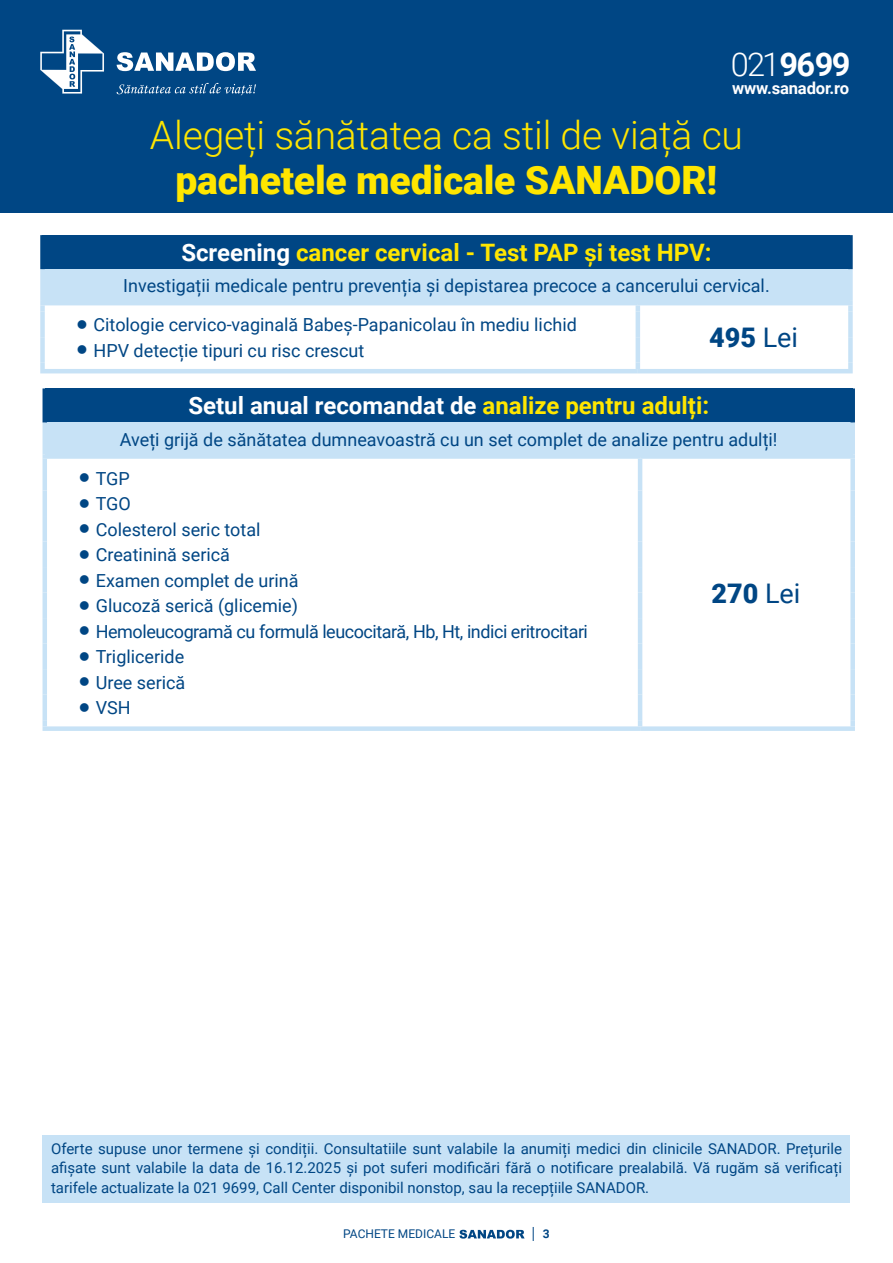
<style>
.page{position:relative;width:893px;height:1263px;background:#fff}
.page>*{position:absolute;margin:0;border:0;box-sizing:border-box;transform-origin:0 0}
.t1{font:300 39px "Roboto";letter-spacing:-.005em;color:#ffe600}
.t2{font:900 39px "Roboto";letter-spacing:-.005em;color:#ffe600}
.t3{font:700 32.7px "Roboto";color:#fff}
.t4{font:900 27px "Roboto";color:#004684}
.t5{font:700 24px "Roboto";color:#fff}
.t6{font:700 24px "Roboto";color:#ffe600}
.t7{font:18px/25.5px "Roboto";color:#004684}
.t8{font:700 16.65px "Roboto";letter-spacing:-.01em;color:#fff}
.t9{font:15px/19.5px "Roboto";color:#004684;text-align:justify}
.t10{font:12px "Roboto";color:#004684}
.t11{font:700 12px "Roboto";color:#004684}
.s1{font-weight:300}
.s2{color:#fff}
.s3{font-weight:400}
.s4{color:#ffe600}
</style>
<div class="page">
<div style="left:45px;top:388px;width:808px;height:34px;background:#004684"></div>
<div style="left:45px;top:422px;width:808px;height:34px;background:#c7e2f6"></div>
<hr style="left:43px;top:422px;width:4px;height:32px;background:#c7e2f6">
<div style="left:43px;top:454px;width:597px;height:5px;background:#c7e2f6"></div>
<div style="left:640px;top:454px;width:215px;height:5px;background:#c7e2f6"></div>
<div style="left:850px;top:422px;width:5px;height:32px;background:#c7e2f6"></div>
<svg style="left:43px;top:459px;width:4px;height:6px"></svg>
<svg style="left:638px;top:459px;width:4px;height:6px"></svg>
<svg style="left:850px;top:459px;width:5px;height:6px"></svg>
<hr style="left:43px;top:465px;width:4px;height:25px;background:#c7e2f6">
<hr style="left:638px;top:465px;width:4px;height:25px;background:#c7e2f6">
<div style="left:850px;top:465px;width:5px;height:25px;background:#c7e2f6"></div>
<hr style="left:43px;top:490px;width:4px;height:26px;background:#c7e2f6">
<hr style="left:638px;top:490px;width:4px;height:26px;background:#c7e2f6">
<div style="left:850px;top:490px;width:5px;height:26px;background:#c7e2f6"></div>
<hr style="left:43px;top:516px;width:4px;height:25px;background:#c7e2f6">
<hr style="left:638px;top:516px;width:4px;height:25px;background:#c7e2f6">
<div style="left:850px;top:516px;width:5px;height:25px;background:#c7e2f6"></div>
<hr style="left:43px;top:541px;width:4px;height:26px;background:#c7e2f6">
<hr style="left:638px;top:541px;width:4px;height:26px;background:#c7e2f6">
<div style="left:850px;top:541px;width:5px;height:26px;background:#c7e2f6"></div>
<hr style="left:43px;top:567px;width:4px;height:26px;background:#c7e2f6">
<hr style="left:638px;top:567px;width:4px;height:26px;background:#c7e2f6">
<div style="left:850px;top:567px;width:5px;height:26px;background:#c7e2f6"></div>
<hr style="left:43px;top:593px;width:4px;height:25px;background:#c7e2f6">
<hr style="left:638px;top:593px;width:4px;height:25px;background:#c7e2f6">
<div style="left:850px;top:593px;width:5px;height:25px;background:#c7e2f6"></div>
<hr style="left:43px;top:618px;width:4px;height:26px;background:#c7e2f6">
<hr style="left:638px;top:618px;width:4px;height:26px;background:#c7e2f6">
<div style="left:850px;top:618px;width:5px;height:26px;background:#c7e2f6"></div>
<hr style="left:43px;top:644px;width:4px;height:25px;background:#c7e2f6">
<hr style="left:638px;top:644px;width:4px;height:25px;background:#c7e2f6">
<div style="left:850px;top:644px;width:5px;height:25px;background:#c7e2f6"></div>
<hr style="left:43px;top:669px;width:4px;height:26px;background:#c7e2f6">
<hr style="left:638px;top:669px;width:4px;height:26px;background:#c7e2f6">
<div style="left:850px;top:669px;width:5px;height:26px;background:#c7e2f6"></div>
<hr style="left:43px;top:695px;width:4px;height:25px;background:#c7e2f6">
<hr style="left:638px;top:695px;width:4px;height:25px;background:#c7e2f6">
<div style="left:850px;top:695px;width:5px;height:25px;background:#c7e2f6"></div>
<svg style="left:43px;top:720px;width:4px;height:6px"></svg>
<svg style="left:638px;top:720px;width:4px;height:6px"></svg>
<svg style="left:850px;top:720px;width:5px;height:6px"></svg>
<div style="left:43px;top:726px;width:597px;height:5px;background:#c7e2f6"></div>
<div style="left:640px;top:726px;width:215px;height:5px;background:#c7e2f6"></div>
<hr style="left:43px;top:388px;width:4px;height:34px;background:#004684">
<div style="left:850px;top:388px;width:5px;height:34px;background:#004684"></div>
<div style="left:43px;top:235px;width:807px;height:34px;background:#004684"></div>
<div style="left:43px;top:269px;width:807px;height:34px;background:#c7e2f6"></div>
<div style="left:40px;top:269px;width:5px;height:32px;background:#c7e2f6"></div>
<hr style="left:40px;top:301px;width:598px;height:4px;background:#c7e2f6">
<hr style="left:638px;top:301px;width:215px;height:4px;background:#c7e2f6">
<div style="left:848px;top:269px;width:5px;height:32px;background:#c7e2f6"></div>
<svg style="left:40px;top:305px;width:5px;height:7px"></svg>
<svg style="left:636px;top:305px;width:4px;height:7px"></svg>
<svg style="left:848px;top:305px;width:5px;height:7px"></svg>
<div style="left:40px;top:312px;width:5px;height:25px;background:#c7e2f6"></div>
<hr style="left:636px;top:312px;width:4px;height:25px;background:#c7e2f6">
<div style="left:848px;top:312px;width:5px;height:25px;background:#c7e2f6"></div>
<div style="left:40px;top:337px;width:5px;height:26px;background:#c7e2f6"></div>
<hr style="left:636px;top:337px;width:4px;height:26px;background:#c7e2f6">
<div style="left:848px;top:337px;width:5px;height:26px;background:#c7e2f6"></div>
<svg style="left:40px;top:363px;width:5px;height:6px"></svg>
<svg style="left:636px;top:363px;width:4px;height:6px"></svg>
<svg style="left:848px;top:363px;width:5px;height:6px"></svg>
<hr style="left:40px;top:369px;width:598px;height:4px;background:#c7e2f6">
<hr style="left:638px;top:369px;width:215px;height:4px;background:#c7e2f6">
<div style="left:40px;top:235px;width:5px;height:34px;background:#004684"></div>
<div style="left:848px;top:235px;width:5px;height:34px;background:#004684"></div>
<div style="left:0;top:0;width:893px;height:213px;background:#004684"></div>
<svg style="left:40px;top:30px;width:64px;height:64px"></svg>
<svg style="left:117px;top:52px;width:139px;height:19px"></svg>
<svg style="left:117px;top:83px;width:139px;height:12px"></svg>
<div style="left:43px;top:1135px;width:807px;height:68px;background:#c7e2f6"></div>
<svg style="left:533px;top:1227px;width:1px;height:14px"></svg>
<svg style="left:459px;top:1230px;width:66px;height:8px"></svg>
<h2 class="t3" style="left:731px;top:42px;width:121px"><span class="s1">021</span>9699</h2>
<p class="t8" style="left:732px;top:76px;width:119px">www.sanador.ro</p>
<h1 class="t1" style="left:150px;top:108px;width:595px">Alegeți sănătatea ca stil de viață cu</h1>
<h1 class="t2" style="left:175px;top:153px;width:543px">pachetele medicale SANADOR!</h1>
<h3 class="t6" style="left:181px;top:236px;width:532px"><span class="s2">Screening</span> cancer cervical - Test PAP și test HPV:</h3>
<p class="t7" style="left:123px;top:273px;width:648px">Investigații medicale pentru prevenția și depistarea precoce a cancerului cervical.</p>
<h3 class="t4" style="left:709px;top:319px;width:90px">495 <span class="s3">Lei</span></h3>
<p class="t7" style="left:94px;top:311px;width:485px">Citologie cervico-vaginală Babeș-Papanicolau în mediu lichid<br>HPV detecție tipuri cu risc crescut</p>
<h3 class="t5" style="left:188px;top:389px;width:522px">Setul anual recomandat de <span class="s4">analize pentru adulți:</span></h3>
<p class="t7" style="left:120px;top:426px;width:659px">Aveți grijă de sănătatea dumneavoastră cu un set complet de analize pentru adulți!</p>
<p class="t7" style="left:96px;top:465px;width:494px">TGP<br>TGO<br>Colesterol seric total<br>Creatinină serică<br>Examen complet de urină<br>Glucoză serică (glicemie)<br>Hemoleucogramă cu formulă leucocitară, Hb, Ht, indici eritrocitari<br>Trigliceride<br>Uree serică<br>VSH</p>
<h3 class="t4" style="left:711px;top:574px;width:90px">270 <span class="s3">Lei</span></h3>
<p class="t9" style="left:51px;top:1138px;width:792px">Oferte supuse unor termene și condiții. Consultatiile sunt valabile la anumiți medici din clinicile SANADOR. Prețurile afișate sunt valabile la data de 16.12.2025 și pot suferi modificări fără o notificare prealabilă. Vă rugăm să verificați tarifele actualizate la 021 9699, Call Center disponibil nonstop, sau la recepțiile SANADOR.</p>
<p class="t10" style="left:343px;top:1226px;width:114px">PACHETE MEDICALE</p>
<p class="t11" style="left:543px;top:1226px;width:8px">3</p>
</div>
